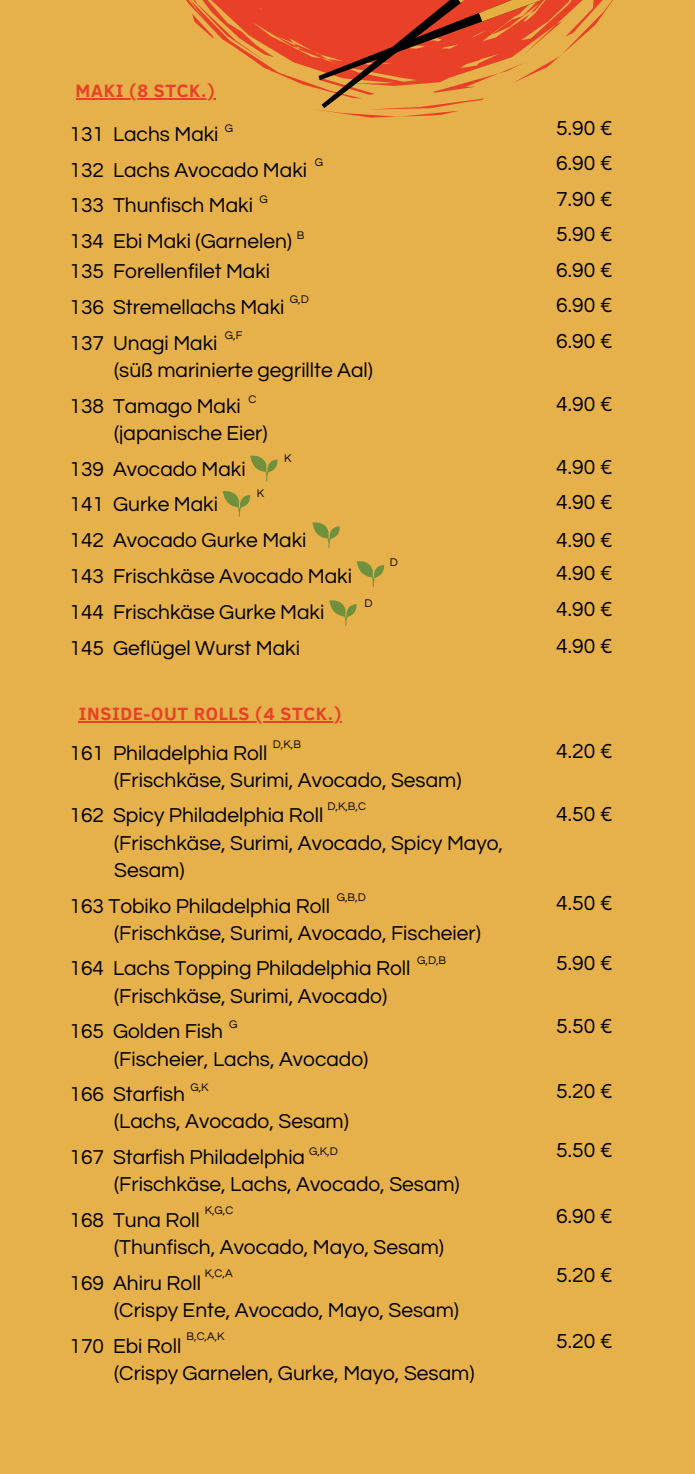
<style>
.page{position:relative;width:695px;height:1474px;background:#fff}
.page>*{position:absolute;margin:0;border:0;box-sizing:border-box;transform-origin:0 0}
.t1{font:21px/27.1px "Questrial";color:#000}
.t2{font:700 18.2px "Clear Sans";letter-spacing:.035em;color:#e84127}
.t3{font:11.55px "Questrial";color:#000}
</style>
<div class="page">
<div style="left:0;top:0;width:694px;height:1474px;background:#e6b04a"></div>
<svg style="left:137px;top:0;width:476px;height:117px"></svg>
<svg style="left:318px;top:0;width:278px;height:108px"></svg>
<hr style="left:76px;top:99px;width:139px;height:1px;background:#e84127">
<svg style="left:356px;top:561px;width:28px;height:26px"></svg>
<svg style="left:329px;top:600px;width:27px;height:26px"></svg>
<svg style="left:312px;top:522px;width:28px;height:26px"></svg>
<svg style="left:250px;top:456px;width:27px;height:26px"></svg>
<svg style="left:223px;top:491px;width:27px;height:26px"></svg>
<hr style="left:79px;top:722px;width:263px;height:1px;background:#e84127">
<h1 class="t2" style="left:76px;top:78px;width:140px">MAKI (8 STCK.)</h1>
<p class="t3" style="left:225px;top:122px;width:10px">G</p>
<p class="t1" style="left:69px;top:121px;width:150px">131 Lachs Maki</p>
<p class="t1" style="left:69px;top:157px;width:239px">132 Lachs Avocado Maki</p>
<h2 class="t1" style="left:69px;top:192px;width:185px">133 Thunfisch Maki</h2>
<h1 class="t1" style="left:69px;top:228px;width:224px">134 Ebi Maki (Garnelen)</h1>
<h1 class="t3" style="left:259px;top:194px;width:10px">G</h1>
<h1 class="t3" style="left:297px;top:229px;width:9px">B</h1>
<p class="t3" style="left:315px;top:157px;width:10px">G</p>
<h1 class="t1" style="left:69px;top:258px;width:202px">135 Forellenfilet Maki</h1>
<h1 class="t1" style="left:69px;top:294px;width:216px">136 Stremellachs Maki</h1>
<h1 class="t1" style="left:114px;top:330px;width:260px;text-indent:-45px">137 Unagi Maki<br>(süß marinierte gegrillte Aal)</h1>
<h1 class="t1" style="left:69px;top:393px;width:173px">138 Tamago Maki</h1>
<h1 class="t1" style="left:69px;top:415px;width:199px;line-height:35.9px;text-indent:45px">(japanische Eier)<br>139 Avocado Maki</h1>
<h1 class="t1" style="left:69px;top:491px;width:150px">141 Gurke Maki</h1>
<h1 class="t1" style="left:69px;top:527px;width:238px">142 Avocado Gurke Maki</h1>
<h1 class="t1" style="left:69px;top:563px;width:284px">143 Frischkäse Avocado Maki</h1>
<p class="t1" style="left:69px;top:599px;width:256px">144 Frischkäse Gurke Maki</p>
<p class="t1" style="left:69px;top:635px;width:232px">145 Geflügel Wurst Maki</p>
<p class="t3" style="left:290px;top:294px;width:20px">G,D</p>
<h1 class="t3" style="left:225px;top:330px;width:19px">G,F</h1>
<h1 class="t3" style="left:248px;top:394px;width:9px">C</h1>
<h1 class="t3" style="left:284px;top:452px;width:9px">K</h1>
<h1 class="t3" style="left:256px;top:487px;width:9px">K</h1>
<h1 class="t3" style="left:364px;top:598px;width:10px">D</h1>
<h1 class="t3" style="left:389px;top:556px;width:10px">D</h1>
<h1 class="t2" style="left:79px;top:701px;width:264px">INSIDE-OUT ROLLS (4 STCK.)</h1>
<h1 class="t3" style="left:273px;top:738px;width:30px">D,K,B</h1>
<h1 class="t1" style="left:114px;top:740px;width:349px;text-indent:-45px">161 Philadelphia Roll<br>(Frischkäse, Surimi, Avocado, Sesam)</h1>
<h1 class="t1" style="left:114px;top:802px;width:390px;text-indent:-45px">162 Spicy Philadelphia Roll<br>(Frischkäse, Surimi, Avocado, Spicy Mayo,<br>Sesam)</h1>
<h1 class="t1" style="left:114px;top:893px;width:368px;text-indent:-45px">163 Tobiko Philadelphia Roll<br>(Frischkäse, Surimi, Avocado, Fischeier)</h1>
<h1 class="t1" style="left:114px;top:955px;width:298px;text-indent:-45px">164 Lachs Topping Philadelphia Roll (Frischkäse, Surimi, Avocado)</h1>
<h1 class="t1" style="left:114px;top:1018px;width:255px;text-indent:-45px">165 Golden Fish<br>(Fischeier, Lachs, Avocado)</h1>
<h1 class="t1" style="left:114px;top:1081px;width:236px;text-indent:-45px">166 Starfish<br>(Lachs, Avocado, Sesam)</h1>
<h1 class="t1" style="left:114px;top:1144px;width:347px;text-indent:-45px">167 Starfish Philadelphia<br>(Frischkäse, Lachs, Avocado, Sesam)</h1>
<h2 class="t1" style="left:114px;top:1207px;width:331px;text-indent:-45px">168 Tuna Roll<br>(Thunfisch, Avocado, Mayo, Sesam)</h2>
<p class="t1" style="left:114px;top:1270px;width:346px;text-indent:-45px">169 Ahiru Roll<br>(Crispy Ente, Avocado, Mayo, Sesam)</p>
<h1 class="t1" style="left:114px;top:1333px;width:361px;text-indent:-45px">170 Ebi Roll<br>(Crispy Garnelen, Gurke, Mayo, Sesam)</h1>
<h1 class="t3" style="left:327px;top:800px;width:40px">D,K,B,C</h1>
<p class="t3" style="left:336px;top:891px;width:31px">G,B,D</p>
<p class="t3" style="left:417px;top:955px;width:31px">G,D,B</p>
<p class="t3" style="left:229px;top:1019px;width:10px">G</p>
<p class="t3" style="left:190px;top:1081px;width:20px">G,K</p>
<p class="t3" style="left:309px;top:1146px;width:30px">G,K,D</p>
<p class="t3" style="left:205px;top:1205px;width:30px">K,G,C</p>
<h1 class="t3" style="left:205px;top:1268px;width:29px">K,C,A</h1>
<h1 class="t3" style="left:186px;top:1331px;width:40px">B,C,A,K</h1>
<h1 class="t1" style="left:556px;top:115px;width:58px">5.90 €</h1>
<h1 class="t1" style="left:556px;top:150px;width:58px">6.90 €</h1>
<p class="t1" style="left:556px;top:186px;width:58px">7.90 €</p>
<p class="t1" style="left:556px;top:221px;width:58px">5.90 €</p>
<p class="t1" style="left:556px;top:257px;width:58px">6.90 €</p>
<p class="t1" style="left:556px;top:292px;width:58px">6.90 €</p>
<p class="t1" style="left:556px;top:328px;width:58px">6.90 €</p>
<p class="t1" style="left:556px;top:391px;width:58px">4.90 €</p>
<p class="t1" style="left:556px;top:454px;width:58px">4.90 €</p>
<p class="t1" style="left:556px;top:489px;width:58px">4.90 €</p>
<p class="t1" style="left:556px;top:527px;width:58px">4.90 €</p>
<p class="t1" style="left:556px;top:560px;width:58px">4.90 €</p>
<p class="t1" style="left:556px;top:596px;width:58px">4.90 €</p>
<h1 class="t1" style="left:556px;top:633px;width:58px">4.90 €</h1>
<h1 class="t1" style="left:556px;top:738px;width:58px">4.20 €</h1>
<h1 class="t1" style="left:556px;top:801px;width:58px">4.50 €</h1>
<h1 class="t1" style="left:556px;top:890px;width:58px">4.50 €</h1>
<h1 class="t1" style="left:556px;top:950px;width:58px">5.90 €</h1>
<h1 class="t1" style="left:556px;top:1013px;width:58px">5.50 €</h1>
<h1 class="t1" style="left:556px;top:1078px;width:58px">5.20 €</h1>
<p class="t1" style="left:556px;top:1137px;width:58px">5.50 €</p>
<p class="t1" style="left:556px;top:1203px;width:58px">6.90 €</p>
<p class="t1" style="left:556px;top:1262px;width:58px">5.20 €</p>
<h1 class="t1" style="left:556px;top:1328px;width:58px">5.20 €</h1>
</div>
